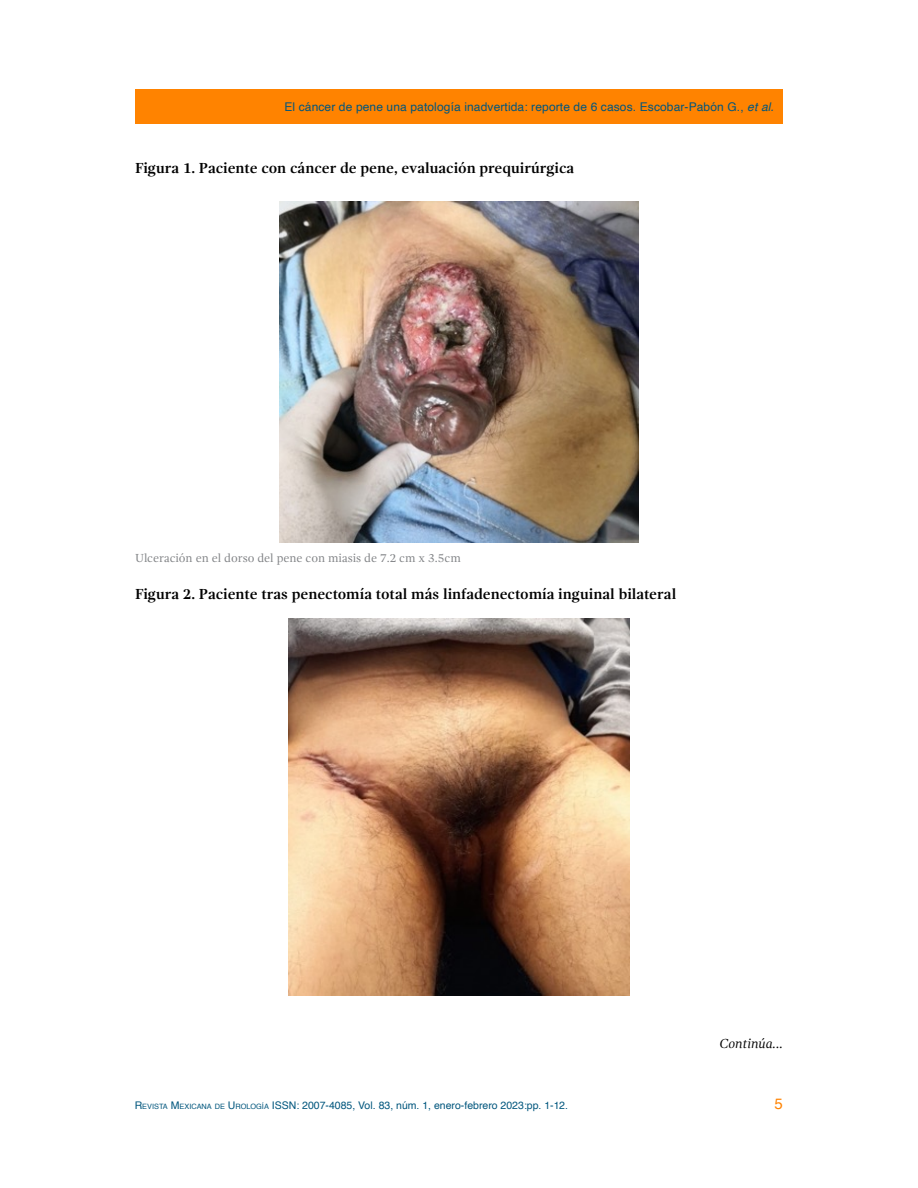
<style>
.page{position:relative;width:918px;height:1188px;background:#fff}
.page>*{position:absolute;margin:0;border:0;box-sizing:border-box;transform-origin:0 0}
.t1{font:700 15px "Gandhi Serif";color:#000}
.t2{font:15px "Helvetica";color:#ff8300}
.t3{font:italic 13.5px "Gandhi Serif";color:#000}
.t4{font:12px "Helvetica";letter-spacing:.01em;color:#00567d}
.t5{font:12px "Gandhi Serif";color:#808285}
.t6{font:10.5px "Helvetica";color:#00567d}
.s1{font-style:italic}
.s2{font-style:inherit}
.s3{font-size:7.35px}
</style>
<div class="page">
<div style="left:135px;top:89px;width:648px;height:34px;background:#ff8300"></div>
<img style="left:280px;top:202px;width:358px;height:340px">
<img style="left:288px;top:618px;width:342px;height:378px">
<p class="t4" style="left:284px;top:98px;width:491px">El cáncer de pene una patología inadvertida: reporte de 6 casos. Escobar-Pabón G., <span class="s1">et al.</span></p>
<p class="t1" style="left:135px;top:160px;width:441px">Figura 1. Paciente con cáncer de pene, evaluación prequirúrgica</p>
<p class="t5" style="left:135px;top:551px;width:327px">Ulceración en el dorso del pene con miasis de 7.2 cm x 3.5cm</p>
<p class="t1" style="left:135px;top:586px;width:543px">Figura 2. Paciente tras penectomía total más linfadenectomía inguinal bilateral</p>
<p class="t6" style="left:135px;top:1097px;width:435px"><span class="s2">R</span><span class="s3">EVISTA</span> <span class="s2">M</span><span class="s3">EXICANA DE</span> <span class="s2">U</span><span class="s3">ROLOGÍA</span> ISSN: 2007-4085, Vol. 83, núm. 1, enero-febrero 2023:pp. 1-12.</p>
<p class="t3" style="left:719px;top:1036px;width:65px">Continúa...</p>
<p class="t2" style="left:774px;top:1092px;width:10px">5</p>
</div>
